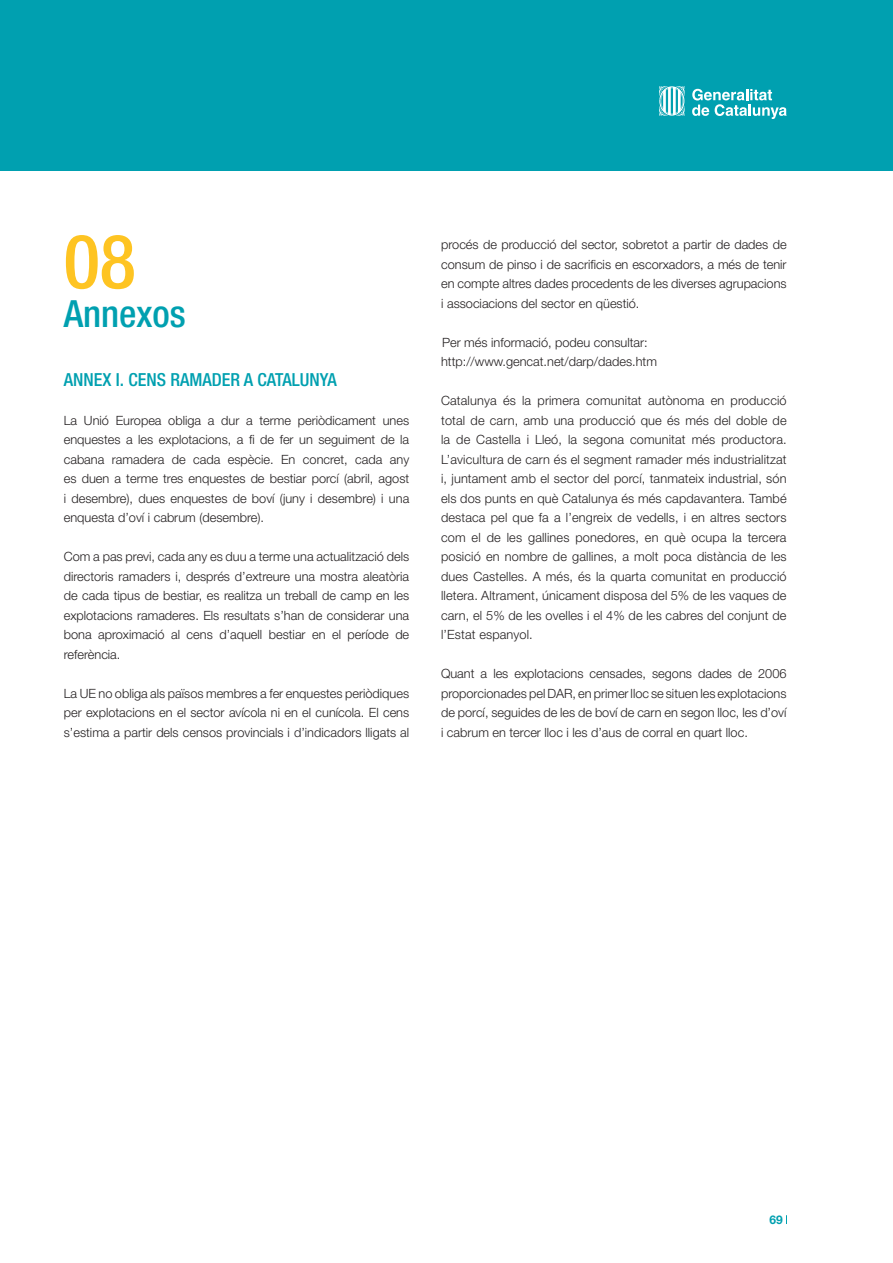
<style>
.page{position:relative;width:893px;height:1263px;background:#fff}
.page>*{position:absolute;margin:0;border:0;box-sizing:border-box;transform-origin:0 0}
.t1{font:500 condensed 75px "Helvetica Neue LT Pro";color:#fec422}
.t2{font:500 condensed 37.5px "Helvetica Neue LT Pro";color:#00a0b0}
.t3{font:500 condensed 18px "Helvetica Neue LT Pro";color:#00a0b0}
.t4{font:300 12.75px/19.5px "Helvetica Neue LT Pro";color:#231f20;text-align:justify}
.t5{font:700 12px "Helvetica Neue LT Pro";color:#00a0b0}
</style>
<div class="page">
<div style="left:0;top:0;width:893px;height:170px;background:#00a0b0"></div>
<svg style="left:692px;top:89px;width:95px;height:30px"></svg>
<svg style="left:659px;top:86px;width:26px;height:30px"></svg>
<h1 class="t1" style="left:64px;top:217px;width:73px">08</h1>
<h2 class="t2" style="left:64px;top:291px;width:123px">Annexos</h2>
<h3 class="t3" style="left:64px;top:368px;width:20px">ANNEX</h3>
<h3 class="t3" style="left:116px;top:368px;width:23px">I. CENS</h3>
<h3 class="t3" style="left:170px;top:368px;width:52px">RAMADER</h3>
<h3 class="t3" style="left:244px;top:368px;width:59px">A CATALUNY</h3>
<h3 class="t3" style="left:327px;top:368px;width:11px">A</h3>
<p class="t4" style="left:64px;top:410px;width:347px">La Unió Europea obliga a dur a terme periòdicament unes enquestes a les explotacions, a fi de fer un seguiment de la cabana ramadera de cada espècie. En concret, cada any es duen a terme tres enquestes de bestiar porcí (abril, agost i desembre), dues enquestes de boví (juny i desembre) i una enquesta d’oví i cabrum (desembre).</p>
<p class="t4" style="left:64px;top:547px;width:347px">Com a pas previ, cada any es duu a terme una actualització dels directoris ramaders i, després d’extreure una mostra aleatòria de cada tipus de bestiar, es realitza un treball de camp en les explotacions ramaderes. Els resultats s’han de considerar una bona aproximació al cens d’aquell bestiar en el període de referència.</p>
<p class="t4" style="left:64px;top:683px;width:347px">La UE no obliga als països membres a fer enquestes periòdiques per explotacions en el sector avícola ni en el cunícola. El cens s’estima a partir dels censos provincials i d’indicadors lligats al</p>
<p class="t4" style="left:441px;top:235px;width:347px">procés de producció del sector, sobretot a partir de dades de consum de pinso i de sacrificis en escorxadors, a més de tenir en compte altres dades procedents de les diverses agrupacions i associacions del sector en qüestió.</p>
<p class="t4" style="left:441px;top:332px;width:217px">Per més informació, podeu consultar: http://www.gencat.net/darp/dades.htm</p>
<p class="t4" style="left:441px;top:390px;width:347px">Catalunya és la primera comunitat autònoma en producció total de carn, amb una producció que és més del doble de la de Castella i Lleó, la segona comunitat més productora.<br>L’avicultura de carn és el segment ramader més industrialitzat i, juntament amb el sector del porcí, tanmateix industrial, són els dos punts en què Catalunya és més capdavantera. També destaca pel que fa a l’engreix de vedells, i en altres sectors com el de les gallines ponedores, en què ocupa la tercera posició en nombre de gallines, a molt poca distància de les dues Castelles. A més, és la quarta comunitat en producció lletera. Altrament, únicament disposa del 5% de les vaques de carn, el 5% de les ovelles i el 4% de les cabres del conjunt de l’Estat espanyol.</p>
<p class="t4" style="left:441px;top:663px;width:347px">Quant a les explotacions censades, segons dades de 2006 proporcionades pel DAR, en primer lloc se situen les explotacions de porcí, seguides de les de boví de carn en segon lloc, les d’oví i cabrum en tercer lloc i les d’aus de corral en quart lloc.</p>
<p class="t5" style="left:770px;top:1212px;width:15px">69</p>
</div>
